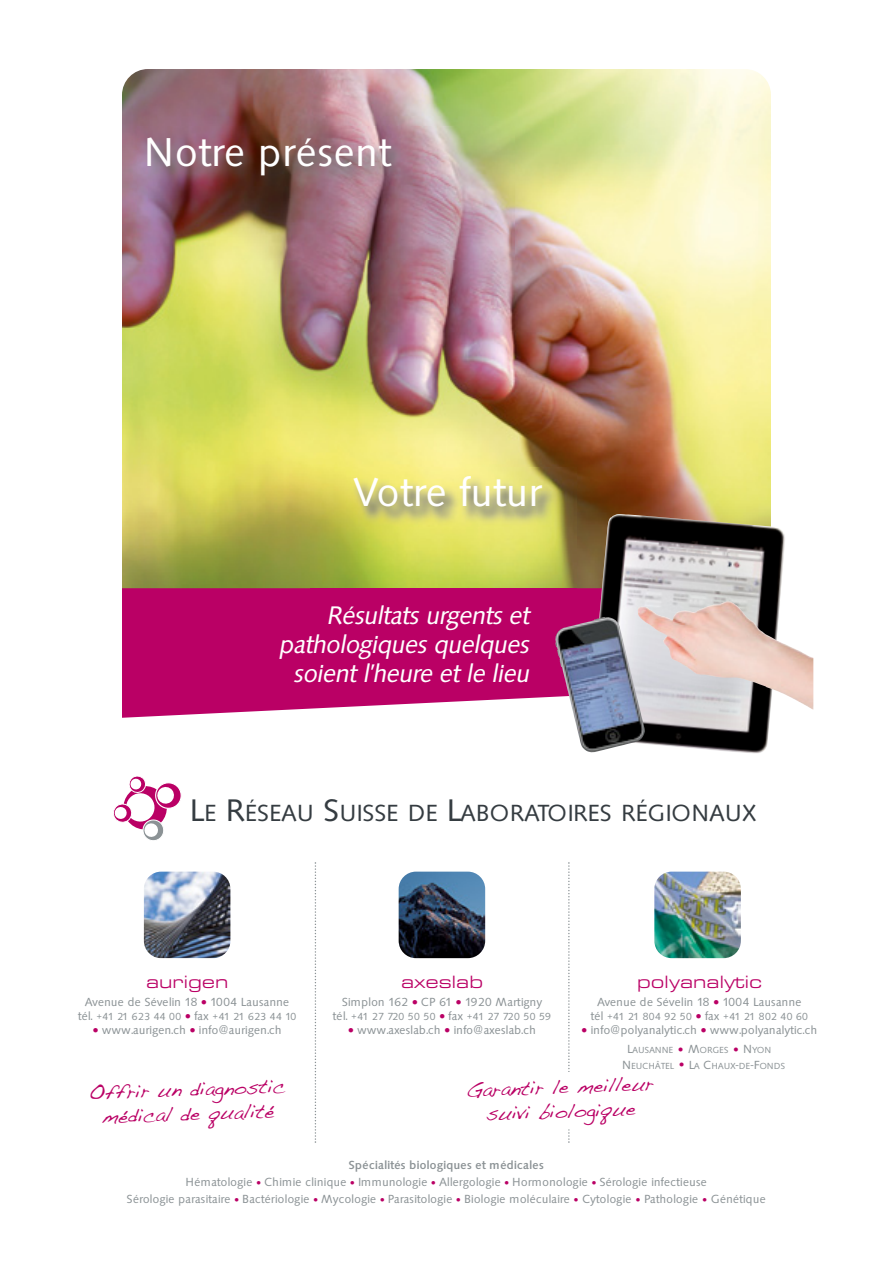
<style>
.page{position:relative;width:893px;height:1263px;background:#fff}
.page>*{position:absolute;margin:0;border:0;box-sizing:border-box;transform-origin:0 0}
.t1{font:41.85px "Saxony";color:#fff}
.t2{font:italic 24.45px/29px "Saxony";color:#fff;text-align:right}
.t3{font:24.3px "Saxony";color:#353c41}
.t4{font:19.8px/24.5px "Handwriting Dakota";color:#ba0065;text-align:center}
.t5{font:18.3px "Eurostile T Regu Exte";color:#ba0065}
.t6{font:12.15px/16.8px "Saxony";color:#8b9295;text-align:center}
.t7{font:10.65px "Saxony";color:#8b9295}
.t8{font:9.15px/15.3px "Saxony";color:#8b9295}
.s1{font-size:32.4px}
.s2{color:#ba0065}
.s3{font-size:12.15px}
.s4{font-weight:500}
</style>
<div class="page">
<svg style="left:122px;top:588px;width:467px;height:130px;background:#bf1572"></svg>
<img style="left:144px;top:872px;width:86px;height:86px">
<img style="left:662px;top:872px;width:79px;height:86px">
<svg style="left:460px;top:862px;width:202px;height:281px"></svg>
<img style="left:122px;top:69px;width:649px;height:519px">
<img style="left:589px;top:514px;width:196px;height:239px">
<img style="left:555px;top:617px;width:90px;height:135px">
<img style="left:638px;top:601px;width:175px;height:109px">
<img style="left:137px;top:127px;width:377px;height:133px">
<img style="left:311px;top:467px;width:265px;height:132px">
<img style="left:399px;top:872px;width:86px;height:86px">
<svg style="left:113px;top:776px;width:69px;height:65px"></svg>
<svg style="left:315px;top:862px;width:1px;height:281px"></svg>
<h1 class="t1" style="left:145px;top:129px;width:248px">Notre présent</h1>
<h1 class="t1" style="left:354px;top:469px;width:190px">Votre futur</h1>
<h2 class="t2" style="left:279px;top:601px;width:254px">Résultats urgents et pathologiques quelques soient l’heure et le lieu</h2>
<h3 class="t3" style="left:190px;top:800px;width:568px"><span class="s1">L</span>E <span class="s1">R</span>ÉSEAU <span class="s1">S</span>UISSE DE <span class="s1">L</span>ABORATOIRES RÉGIONAUX</h3>
<h3 class="t5" style="left:146px;top:972px;width:84px">aurigen</h3>
<p class="t6" style="left:85px;top:994px;width:206px">Avenue de Sévelin 18 <span class="s2">●</span> 1004 Lausanne</p>
<p class="t7" style="left:78px;top:1010px;width:220px"><span class="s3">tél.</span> +41 21 623 44 00 <span class="s2">●</span> <span class="s3">fax</span> +41 21 623 44 10</p>
<p class="t6" style="left:93px;top:1021px;width:191px"><span class="s2">●</span> www.aurigen.ch <span class="s2">●</span> info@aurigen.ch</p>
<h3 class="t5" style="left:401px;top:972px;width:84px">axeslab</h3>
<p class="t6" style="left:342px;top:994px;width:202px">Simplon 162 <span class="s2">●</span> CP 61 <span class="s2">●</span> 1920 Martigny</p>
<p class="t7" style="left:333px;top:1010px;width:220px"><span class="s3">tél.</span> +41 27 720 50 50 <span class="s2">●</span> <span class="s3">fax</span> +41 27 720 50 59</p>
<p class="t6" style="left:348px;top:1021px;width:190px"><span class="s2">●</span> www.axeslab.ch <span class="s2">●</span> info@axeslab.ch</p>
<h3 class="t5" style="left:637px;top:972px;width:127px">polyanalytic</h3>
<p class="t6" style="left:597px;top:994px;width:206px">Avenue de Sévelin 18 <span class="s2">●</span> 1004 Lausanne</p>
<p class="t7" style="left:591px;top:1010px;width:219px"><span class="s3">tél</span> +41 21 804 92 50 <span class="s2">●</span> <span class="s3">fax</span> +41 21 802 40 60</p>
<p class="t6" style="left:582px;top:1021px;width:237px"><span class="s2">●</span> info@polyanalytic.ch <span class="s2">●</span> www.polyanalytic.ch</p>
<p class="t8" style="left:623px;top:1043px;width:164px;text-indent:5px"><span class="s3">L</span>AUSANNE <sup>●</sup> <span class="s3">M</span>ORGES <sup>●</sup> <span class="s3">N</span>YON<br><span class="s3">N</span>EUCHÂTEL <sup>●</sup> <span class="s3">L</span>A <span class="s3">C</span>HAUX<span class="s3">-</span>DE<span class="s3">-F</span>ONDS</p>
<h3 class="t4" style="left:89px;top:1080px;width:198px;rotate:-2deg">Offrir un diagnostic médical de qualité</h3>
<h3 class="t4" style="left:466px;top:1077px;width:189px;rotate:-2deg">Garantir le meilleur suivi biologique</h3>
<p class="t6" style="left:127px;top:1157px;width:641px"><span class="s4">Spécialités biologiques et médicales<br></span>Hématologie <span class="s2">●</span> Chimie clinique <span class="s2">●</span> Immunologie <span class="s2">●</span> Allergologie <span class="s2">●</span> Hormonologie <span class="s2">●</span> Sérologie infectieuse<br>Sérologie parasitaire <span class="s2">●</span> Bactériologie <span class="s2">●</span> Mycologie <span class="s2">●</span> Parasitologie <span class="s2">●</span> Biologie moléculaire <span class="s2">●</span> Cytologie <span class="s2">●</span> Pathologie <span class="s2">●</span> Génétique</p>
</div>
